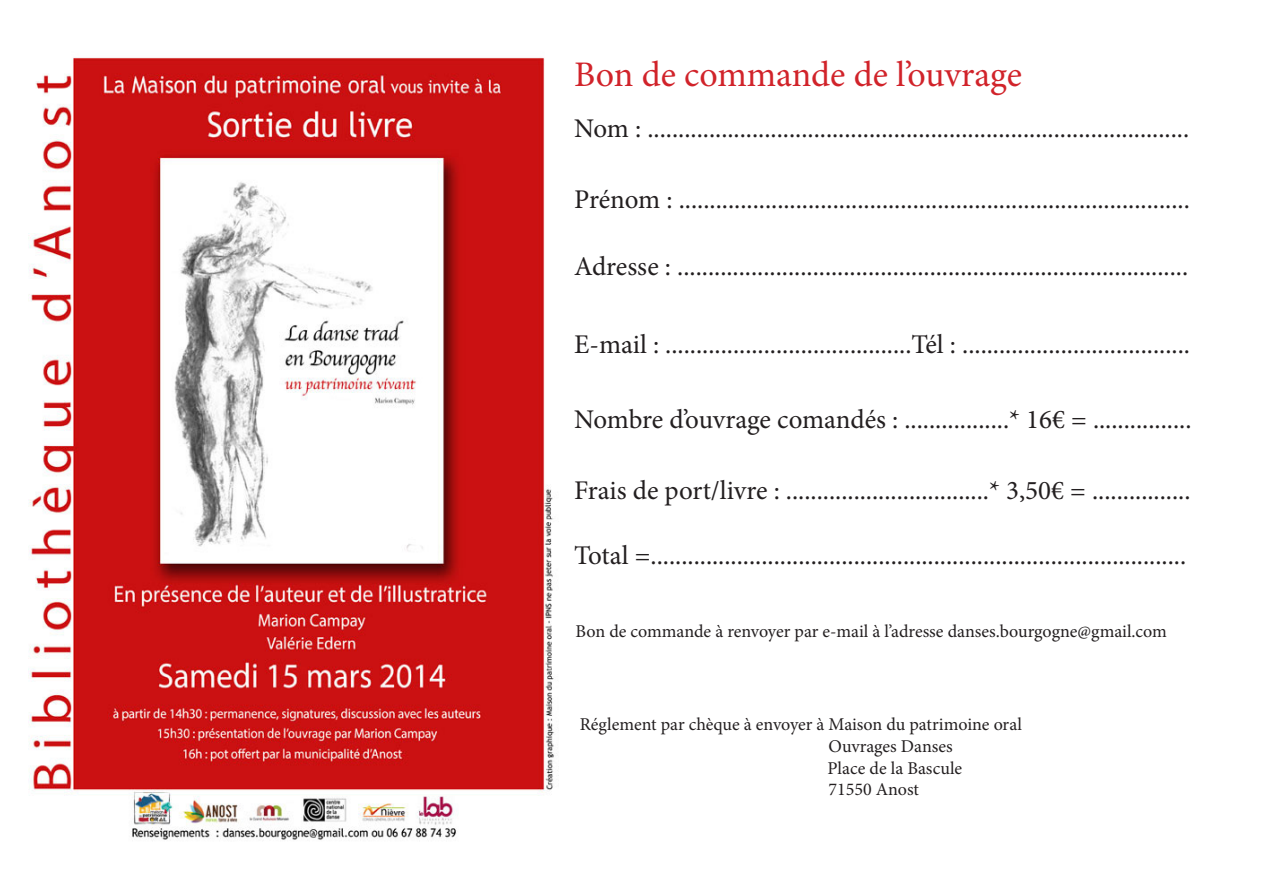
<style>
.page{position:relative;width:1263px;height:893px;background:#fff}
.page>*{position:absolute;margin:0;border:0;box-sizing:border-box;transform-origin:0 0}
.t1{font:36px "Minion Pro";letter-spacing:-.005em;color:#d1232a}
.t2{font:27px "Minion Pro";letter-spacing:-.005em;color:#231f20}
.t3{font:18px "Minion Pro";color:#231f20}
</style>
<div class="page">
<img style="left:28px;top:57px;width:527px;height:783px">
<p class="t1" style="left:574px;top:50px;width:449px">Bon de commande de l’ouvrage</p>
<p class="t2" style="left:574px;top:111px;width:617px">Nom : ........................................................................................</p>
<p class="t2" style="left:574px;top:181px;width:617px">Prénom : ...................................................................................</p>
<p class="t2" style="left:574px;top:248px;width:616px">Adresse : ...................................................................................</p>
<p class="t2" style="left:574px;top:326px;width:617px">E-mail : ........................................Tél : .....................................</p>
<p class="t2" style="left:574px;top:401px;width:619px">Nombre d’ouvrage comandés : .................* 16€ = ................</p>
<p class="t2" style="left:574px;top:472px;width:618px">Frais de port/livre : .................................* 3,50€ = ................</p>
<p class="t2" style="left:574px;top:537px;width:614px">Total =.......................................................................................</p>
<p class="t3" style="left:575px;top:619px;width:593px">Bon de commande à renvoyer par e-mail à l’adresse danses.bourgogne@gmail.com</p>
<p class="t3" style="left:580px;top:712px;width:444px">Réglement par chèque à envoyer à Maison du patrimoine oral</p>
<p class="t3" style="left:828px;top:734px;width:126px">Ouvrages Danses</p>
<p class="t3" style="left:827px;top:756px;width:136px">Place de la Bascule</p>
<p class="t3" style="left:828px;top:777px;width:92px">71550 Anost</p>
</div>
